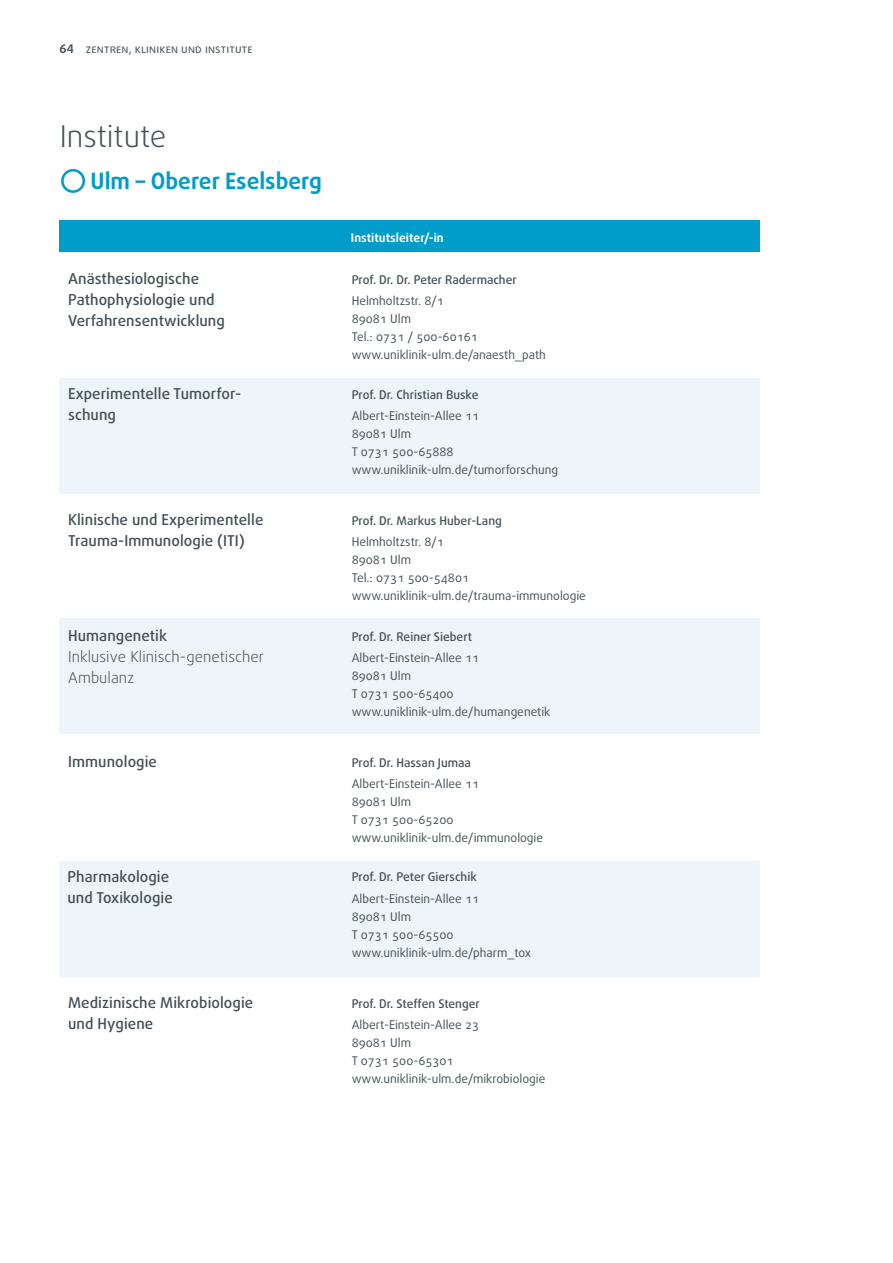
<style>
.page{position:relative;width:893px;height:1263px;background:#fff}
.page>*{position:absolute;margin:0;border:0;box-sizing:border-box;transform-origin:0 0}
.t1{font:300 30px "Daxline Pro";color:#445055}
.t2{font:700 22.5px "Daxline Pro";color:#009dca}
.t3{font:500 15px/21px "Daxline Pro";letter-spacing:.005em;color:#445055}
.t4{font:300 15px/21px "Daxline Pro";letter-spacing:.005em;color:#445055}
.t5{font:12px/18px "Daxline Pro";color:#445055}
.t6{font:500 12px "Daxline Pro";color:#445055}
.t7{font:12px "Daxline Pro";letter-spacing:.02em;color:#445055}
.t8{font:700 12px "Daxline Pro";letter-spacing:.005em;color:#fff}
.s1{font-weight:700}
.s2{font-weight:500}
</style>
<div class="page">
<div style="left:61px;top:169px;width:24px;height:24px;border:3px solid #009dca;border-radius:50%"></div>
<div style="left:60px;top:378px;width:700px;height:116px;background:#edf5fb"></div>
<div style="left:60px;top:618px;width:700px;height:115px;background:#edf5fb"></div>
<div style="left:59px;top:861px;width:701px;height:115px;background:#edf5fb"></div>
<div style="left:59px;top:220px;width:701px;height:32px;background:#009dca"></div>
<p class="t7" style="left:60px;top:40px;width:195px"><span class="s1">64</span> zentren, kliniken und institute</p>
<h2 class="t1" style="left:60px;top:116px;width:108px">Institute</h2>
<h3 class="t2" style="left:91px;top:166px;width:233px">Ulm – Oberer Eselsberg</h3>
<p class="t3" style="left:68px;top:268px;width:158px">Anästhesiologische<br>Pathophysiologie und<br>Verfahrensentwicklung</p>
<p class="t3" style="left:68px;top:383px;width:175px">Experimentelle Tumorfor&shy;schung</p>
<p class="t3" style="left:68px;top:509px;width:197px">Klinische und Experimentelle<br>Trauma-Immunologie (ITI)</p>
<p class="t4" style="left:68px;top:625px;width:197px"><span class="s2">Humangenetik<br></span>Inklusive Klinisch-genetischer<br>Ambulanz</p>
<p class="t3" style="left:68px;top:751px;width:90px">Immunologie</p>
<p class="t8" style="left:351px;top:229px;width:94px">Institutsleiter/-in</p>
<p class="t6" style="left:352px;top:271px;width:167px">Prof. Dr. Dr. Peter Radermacher</p>
<p class="t5" style="left:352px;top:291px;width:196px">Helmholtzstr. 8/1<br>89081 Ulm<br>Tel.: 0731 / 500-60161 www.uniklinik-ulm.de/anaesth_path</p>
<p class="t6" style="left:352px;top:387px;width:128px">Prof. Dr. Christian Buske</p>
<p class="t5" style="left:352px;top:407px;width:208px">Albert-Einstein-Allee 11<br>89081 Ulm<br>T 0731 500-65888 www.uniklinik-ulm.de/tumorforschung</p>
<p class="t6" style="left:352px;top:513px;width:152px">Prof. Dr. Markus Huber-Lang</p>
<p class="t5" style="left:352px;top:533px;width:236px">Helmholtzstr. 8/1<br>89081 Ulm<br>Tel.: 0731 500-54801 www.uniklinik-ulm.de/trauma-immunologie</p>
<p class="t6" style="left:352px;top:628px;width:122px">Prof. Dr. Reiner Siebert</p>
<p class="t5" style="left:352px;top:648px;width:200px">Albert-Einstein-Allee 11<br>89081 Ulm<br>T 0731 500-65400 www.uniklinik-ulm.de/humangenetik</p>
<p class="t6" style="left:352px;top:754px;width:121px">Prof. Dr. Hassan Jumaa</p>
<p class="t5" style="left:352px;top:774px;width:193px">Albert-Einstein-Allee 11<br>89081 Ulm<br>T 0731 500-65200 www.uniklinik-ulm.de/immunologie</p>
<p class="t3" style="left:67px;top:866px;width:107px">Pharmakologie und Toxikologie</p>
<p class="t6" style="left:352px;top:869px;width:127px">Prof. Dr. Peter Gierschik</p>
<p class="t5" style="left:352px;top:890px;width:181px">Albert-Einstein-Allee 11<br>89081 Ulm<br>T 0731 500-65500 www.uniklinik-ulm.de/pharm_tox</p>
<p class="t3" style="left:68px;top:992px;width:187px">Medizinische Mikrobiologie und Hygiene</p>
<p class="t6" style="left:352px;top:996px;width:130px">Prof. Dr. Steffen Stenger</p>
<p class="t5" style="left:352px;top:1016px;width:195px">Albert-Einstein-Allee 23<br>89081 Ulm<br>T 0731 500-65301 www.uniklinik-ulm.de/mikrobiologie</p>
</div>
